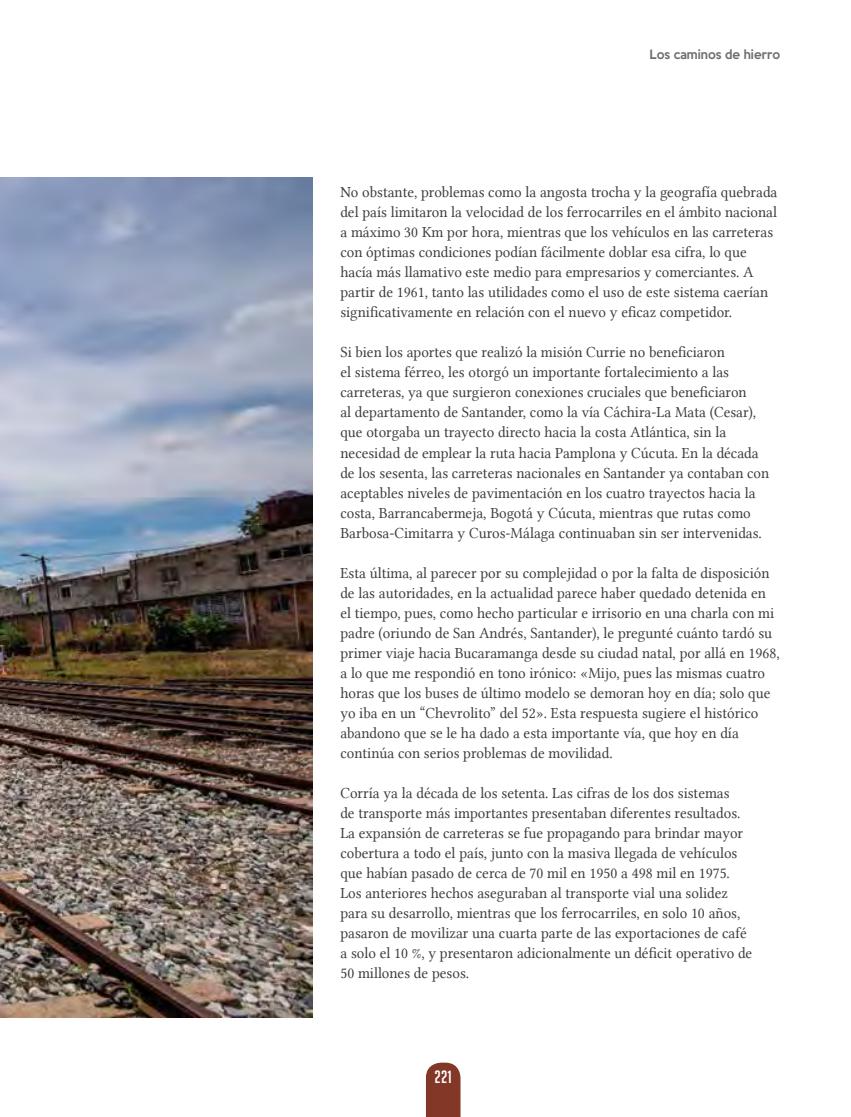
<style>
.page{position:relative;width:851px;height:1117px;background:#fff}
.page>*{position:absolute;margin:0;border:0;box-sizing:border-box;transform-origin:0 0}
.t1{font:17.5px "Big Noodle Titling";color:#fff}
.t2{font:15.62px/20px "Lin Libertine";color:#3c3c3b;scale:.96 1}
.t3{font:500 11.75px "Keep Calm";color:#706f6f;scale:.96 1}
</style>
<div class="page">
<div style="left:426px;top:1062px;width:34px;height:54px;background:#823727"></div>
<img style="left:0;top:177px;width:312px;height:840px">
<p class="t3" style="left:649px;top:44px;width:137px">Los caminos de hierro</p>
<p class="t2" style="left:340px;top:182px;width:456px">No obstante, problemas como la angosta trocha y la geografía quebrada del país limitaron la velocidad de los ferrocarriles en el ámbito nacional a máximo 30 Km por hora, mientras que los vehículos en las carreteras con óptimas condiciones podían fácilmente doblar esa cifra, lo que hacía más llamativo este medio para empresarios y comerciantes. A partir de 1961, tanto las utilidades como el uso de este sistema caerían significativamente en relación con el nuevo y eficaz competidor.</p>
<p class="t2" style="left:340px;top:342px;width:448px">Si bien los aportes que realizó la misión Currie no beneficiaron<br>el sistema férreo, les otorgó un importante fortalecimiento a las carreteras, ya que surgieron conexiones cruciales que beneficiaron<br>al departamento de Santander, como la vía Cáchira-La Mata (Cesar), que otorgaba un trayecto directo hacia la costa Atlántica, sin la necesidad de emplear la ruta hacia Pamplona y Cúcuta. En la década de los sesenta, las carreteras nacionales en Santander ya contaban con aceptables niveles de pavimentación en los cuatro trayectos hacia la costa, Barrancabermeja, Bogotá y Cúcuta, mientras que rutas como Barbosa-Cimitarra y Curos-Málaga continuaban sin ser intervenidas.</p>
<p class="t2" style="left:340px;top:562px;width:459px">Esta última, al parecer por su complejidad o por la falta de disposición de las autoridades, en la actualidad parece haber quedado detenida en el tiempo, pues, como hecho particular e irrisorio en una charla con mi padre (oriundo de San Andrés, Santander), le pregunté cuánto tardó su primer viaje hacia Bucaramanga desde su ciudad natal, por allá en 1968, a lo que me respondió en tono irónico: «Mijo, pues las mismas cuatro horas que los buses de último modelo se demoran hoy en día; solo que yo iba en un “Chevrolito” del 52». Esta respuesta sugiere el histórico abandono que se le ha dado a esta importante vía, que hoy en día continúa con serios problemas de movilidad.</p>
<p class="t2" style="left:340px;top:782px;width:430px">Corría ya la década de los setenta. Las cifras de los dos sistemas<br>de transporte más importantes presentaban diferentes resultados.<br>La expansión de carreteras se fue propagando para brindar mayor cobertura a todo el país, junto con la masiva llegada de vehículos que habían pasado de cerca de 70 mil en 1950 a 498 mil en 1975.<br>Los anteriores hechos aseguraban al transporte vial una solidez para su desarrollo, mientras que los ferrocarriles, en solo 10 años, pasaron de movilizar una cuarta parte de las exportaciones de café a solo el 10 %, y presentaron adicionalmente un déficit operativo de 50 millones de pesos.</p>
<p class="t1" style="left:434px;top:1067px;width:19px">221</p>
</div>
